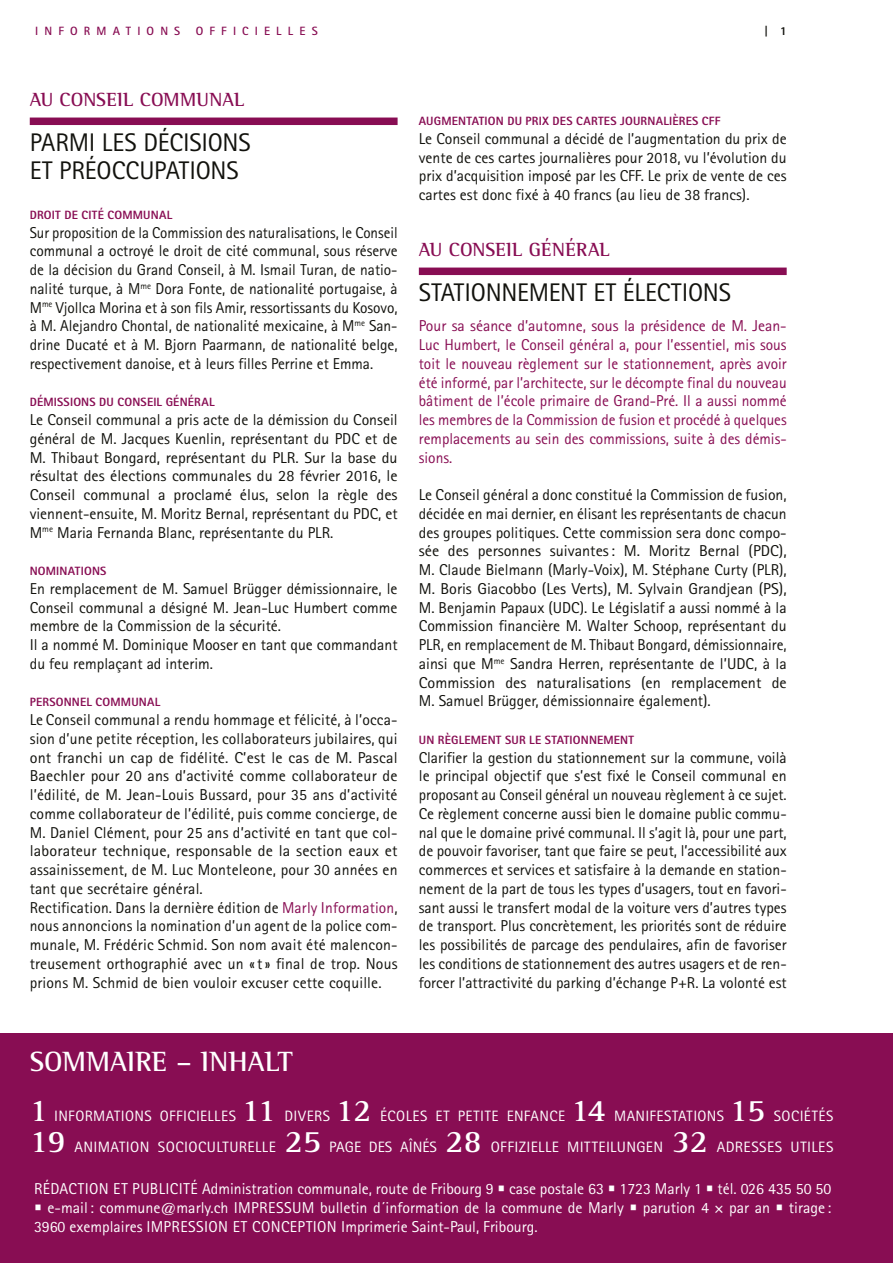
<style>
.page{position:relative;width:893px;height:1263px;background:#fff}
.page>*{position:absolute;margin:0;border:0;box-sizing:border-box;transform-origin:0 0}
.t1{font:700 28.5px "Rotis Semi Serif";color:#fff}
.t2{font:25.5px/28.5px "Rotis Sans Serif";letter-spacing:-.01em;color:#12120d}
.t3{font:700 19.5px "Rotis Semi Serif";letter-spacing:.005em;color:#880d53}
.t4{font:15.75px/18.8px "Rotis Sans Serif";letter-spacing:.01em;color:#12120d;text-align:justify}
.t5{font:15.75px/18.8px "Rotis Sans Serif";letter-spacing:.01em;color:#12120d;text-align:justify;scale:.95 1}
.t6{font:15.75px/18.8px "Rotis Sans Serif";color:#880d53;text-align:justify}
.t7{font:15.75px/18.8px "Rotis Sans Serif";color:#fff}
.t8{font:15px/31.5px "Rotis Sans Serif";letter-spacing:.025em;color:#fff}
.t9{font:800 12px "Rotis Sans Serif";letter-spacing:.015em;color:#880d53}
.t10{font:700 12px "Rotis Sans Serif";letter-spacing:.51em;color:#880d53}
.t11{font:800 12px "Rotis Sans Serif";color:#12120d}
.s1{color:#880d53}
.s2{font-family:"Rotis Serif";font-weight:700;font-size:32.25px}
.s3{font-family:"Glypha LT Std";font-size:13.5px;color:#880d53}
.s4{font-family:"Glypha LT Std";font-weight:100}
</style>
<div class="page">
<div style="left:0;top:1033px;width:893px;height:230px;background:#880d53"></div>
<div style="left:30px;top:118px;width:368px;height:7px;background:#880d53"></div>
<div style="left:419px;top:268px;width:368px;height:7px;background:#880d53"></div>
<p class="t10" style="left:35px;top:23px;width:146px">INFORMATIONS</p>
<p class="t10" style="left:196px;top:23px;width:123px">OFFICIELLES</p>
<p class="t11" style="left:764px;top:23px;width:24px">| 1</p>
<p class="t3" style="left:30px;top:88px;width:216px">AU CONSEIL COMMUNAL</p>
<h2 class="t2" style="left:30px;top:127px;width:222px">PARMI LES DÉCISIONS<br>ET PRÉOCCUPATIONS</h2>
<p class="t9" style="left:30px;top:207px;width:144px">DROIT DE CITÉ COMMUNAL</p>
<p class="t5" style="left:30px;top:223px;width:389px">Sur proposition de la Commission des naturalisations, le Conseil communal a octroyé le droit de cité communal, sous réserve de la décision du Grand Conseil, à M. Ismail Turan, de natio&shy;nalité turque, à M<sup>me</sup> Dora Fonte, de nationalité portugaise, à M<sup>me</sup> Vjollca Morina et à son fils Amir, ressortissants du Kosovo, à M. Alejandro Chontal, de nationalité mexicaine, à M<sup>me</sup> San&shy;drine Ducaté et à M. Bjorn Paarmann, de nationalité belge, respectivement danoise, et à leurs filles Perrine et Emma.</p>
<p class="t9" style="left:30px;top:395px;width:186px">DÉMISSIONS DU CONSEIL GÉNÉRAL</p>
<p class="t4" style="left:30px;top:410px;width:369px">Le Conseil communal a pris acte de la démission du Conseil général de M. Jacques Kuenlin, représentant du PDC et de M. Thibaut Bongard, représentant du PLR. Sur la base du résultat des élections communales du 28 février 2016, le Conseil communal a proclamé élus, selon la règle des viennent-ensuite, M. Moritz Bernal, représentant du PDC, et M<sup>me</sup> Maria Fernanda Blanc, représentante du PLR.</p>
<p class="t9" style="left:30px;top:563px;width:78px">NOMINATIONS</p>
<p class="t4" style="left:30px;top:579px;width:369px;text-align:left">En remplacement de M. Samuel Brügger démissionnaire, le Conseil communal a désigné M. Jean-Luc Humbert comme membre de la Commission de la sécurité.<br>Il a nommé M. Dominique Mooser en tant que commandant du feu remplaçant ad interim.</p>
<p class="t9" style="left:30px;top:695px;width:132px">PERSONNEL COMMUNAL</p>
<p class="t4" style="left:30px;top:710px;width:369px;text-align:left">Le Conseil communal a rendu hommage et félicité, à l’occa&shy;sion d’une petite réception, les collaborateurs jubilaires, qui ont franchi un cap de fidélité. C’est le cas de M. Pascal Baechler pour 20 ans d’activité comme collaborateur de l’édilité, de M. Jean-Louis Bussard, pour 35 ans d’activité comme collaborateur de l’édilité, puis comme concierge, de M. Daniel Clément, pour 25 ans d’activité en tant que col&shy;laborateur technique, responsable de la section eaux et assainissement, de M. Luc Monteleone, pour 30 années en tant que secrétaire général.<br>Rectification. Dans la dernière édition de <span class="s1">Marly Information</span>, nous annoncions la nomination d’un agent de la police com&shy;munale, M. Frédéric Schmid. Son nom avait été malencon&shy;treusement orthographié avec un «t» final de trop. Nous prions M. Schmid de bien vouloir excuser cette coquille.</p>
<p class="t9" style="left:419px;top:113px;width:303px">AUGMENTATION DU PRIX DES CARTES JOURNALIÈRES CFF</p>
<p class="t4" style="left:419px;top:129px;width:369px">Le Conseil communal a décidé de l’augmentation du prix de vente de ces cartes journalières pour 2018, vu l’évolution du prix d’acquisition imposé par les CFF. Le prix de vente de ces cartes est donc fixé à 40 francs (au lieu de 38 francs).</p>
<p class="t3" style="left:419px;top:238px;width:193px">AU CONSEIL GÉNÉRAL</p>
<h2 class="t2" style="left:419px;top:277px;width:314px">STATIONNEMENT ET ÉLECTIONS</h2>
<p class="t6" style="left:419px;top:316px;width:369px">Pour sa séance d’automne, sous la présidence de M. Jean-Luc Humbert, le Conseil général a, pour l’essentiel, mis sous toit le nouveau règlement sur le stationnement, après avoir été informé, par l’architecte, sur le décompte final du nouveau bâtiment de l’école primaire de Grand-Pré. Il a aussi nommé les membres de la Commission de fusion et procédé à quelques remplacements au sein des commissions, suite à des démis&shy;sions.</p>
<p class="t4" style="left:419px;top:485px;width:369px">Le Conseil général a donc constitué la Commission de fusion, décidée en mai dernier, en élisant les représentants de chacun des groupes politiques. Cette commission sera donc compo&shy;sée des personnes suivantes: M. Moritz Bernal (PDC), M. Claude Bielmann (Marly-Voix), M. Stéphane Curty (PLR), M. Boris Giacobbo (Les Verts), M. Sylvain Grandjean (PS), M. Benjamin Papaux (UDC). Le Législatif a aussi nommé à la Commission financière M. Walter Schoop, représentant du PLR, en remplacement de M. Thibaut Bongard, démissionnaire, ainsi que M<sup>me</sup> Sandra Herren, représentante de l’UDC, à la Commission des naturalisations (en remplacement de M. Samuel Brügger, démissionnaire également).</p>
<p class="t9" style="left:419px;top:732px;width:217px">UN RÈGLEMENT SUR LE STATIONNEMENT</p>
<p class="t4" style="left:419px;top:748px;width:369px">Clarifier la gestion du stationnement sur la commune, voilà le principal objectif que s’est fixé le Conseil communal en proposant au Conseil général un nouveau règlement à ce sujet.<br>Ce règlement concerne aussi bien le domaine public commu&shy;nal que le domaine privé communal. Il s’agit là, pour une part, de pouvoir favoriser, tant que faire se peut, l’accessibilité aux commerces et services et satisfaire à la demande en station&shy;nement de la part de tous les types d’usagers, tout en favori&shy;sant aussi le transfert modal de la voiture vers d’autres types de transport. Plus concrètement, les priorités sont de réduire les possibilités de parcage des pendulaires, afin de favoriser les conditions de stationnement des autres usagers et de ren&shy;forcer l’attractivité du parking d’échange P+R. La volonté est</p>
<h1 class="t1" style="left:30px;top:1044px;width:264px">SOMMAIRE – INHALT</h1>
<p class="t8" style="left:30px;top:1100px;width:805px"><span class="s2">1</span> INFORMATIONS OFFICIELLES <span class="s2">11</span> DIVERS <span class="s2">12</span> ÉCOLES ET PETITE ENFANCE <span class="s2">14</span> MANIFESTATIONS <span class="s2">15</span> SOCIÉTÉS<br><span class="s2">19</span> ANIMATION SOCIOCULTURELLE <span class="s2">25</span> PAGE DES AÎNÉS <span class="s2">28</span> OFFIZIELLE MITTEILUNGEN <span class="s2">32</span> ADRESSES UTILES</p>
<p class="t7" style="left:19px;top:1179px;width:814px"><span class="s3">•</span> RÉDACTION ET PUBLICITÉ Administration communale, route de Fribourg 9 <span class="s4">•</span> case postale 63 <span class="s4">•</span> 1723 Marly 1 <span class="s4">•</span> tél. 026 435 50 50</p>
<p class="t7" style="left:34px;top:1198px;width:799px"><span class="s4">•</span> e-mail: commune@marly.ch IMPRESSUM bulletin d´information de la commune de Marly <span class="s4">•</span> parution 4 × par an <span class="s4">•</span> tirage :<br>3960 exemplaires IMPRESSION ET CONCEPTION Imprimerie Saint-Paul, Fribourg.</p>
</div>
